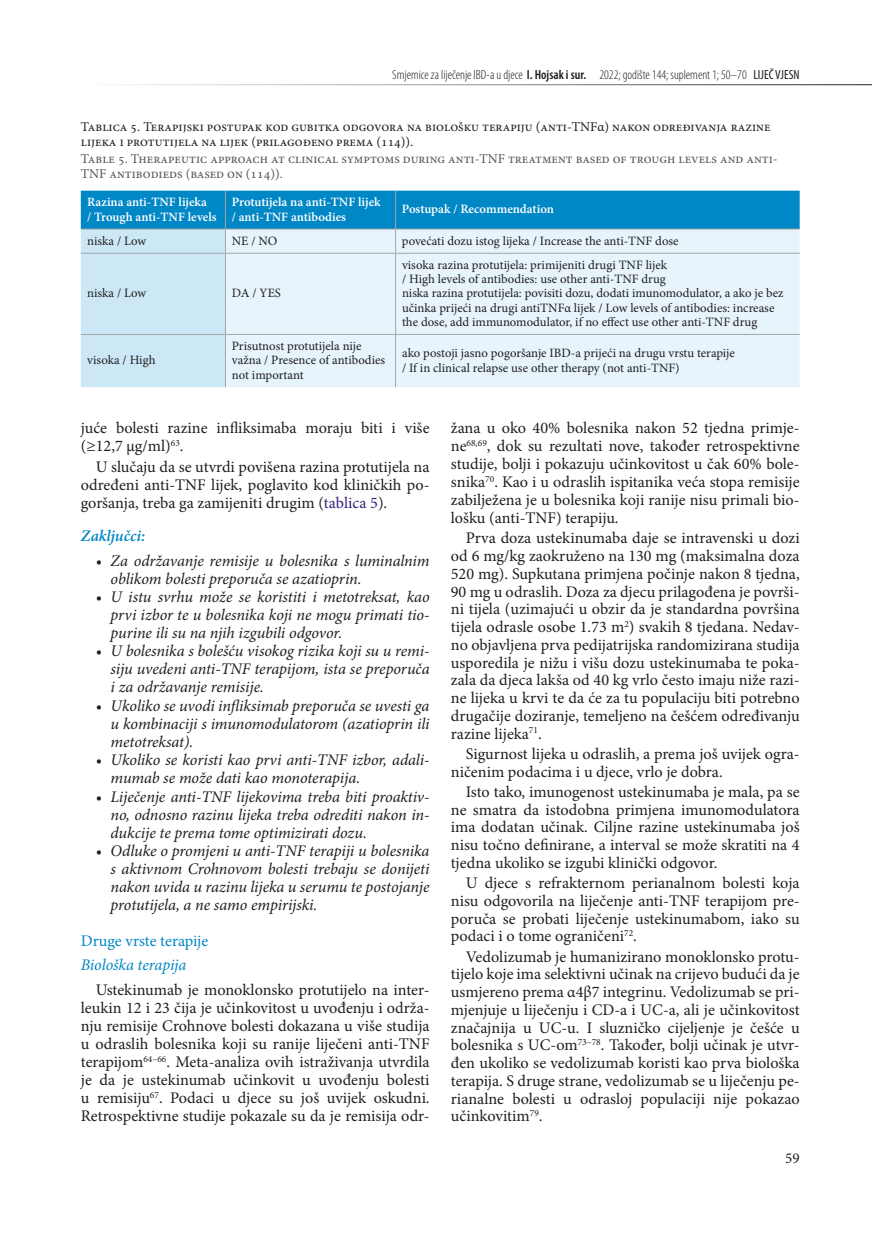
<style>
.page{position:relative;width:872px;height:1234px;background:#fff}
.page>*{position:absolute;margin:0;border:0;box-sizing:border-box;transform-origin:0 0}
.t1{font:16.2px/17.7px "Minion Pro";color:#1f1e1f;text-align:justify}
.t2{font:italic 16.2px/18px "Minion Pro";letter-spacing:-.01em;color:#1f1e1f;text-align:justify}
.t3{font:16.2px "Minion Pro";color:#0087c5}
.t4{font:italic 16.2px "Minion Pro";letter-spacing:-.01em;color:#0087c5}
.t5{font:italic 600 16.2px "Minion Pro";letter-spacing:-.005em;color:#0087c5}
.t6{font:15px "Minion Pro";color:#1f1e1f}
.t7{font:13.5px/15px "Minion Pro";color:#1f1e1f}
.t8{font:13.5px/15px "Minion Pro";color:#565557}
.t9{font:300 condensed 13.2px "Myriad Pro";color:#1f1e1f}
.t10{font:12.75px/14.2px "Minion Pro";color:#1f1e1f}
.t11{font:600 12.75px/14.2px "Minion Pro";color:#fff}
.s1{font-weight:600}
.s2{font-weight:400}
.s3{color:#371d7c}
</style>
<div class="page">
<hr style="left:81px;top:84px;width:791px;height:1px;background:#1f1e1f">
<svg style="left:81px;top:190px;width:718px;height:197px;background:#b6dcef"></svg>
<hr style="left:81px;top:253px;width:144px;height:1px;background:#a4a5a8">
<hr style="left:225px;top:253px;width:170px;height:1px;background:#a4a5a8">
<hr style="left:225px;top:253px;width:1px;height:81px;background:#a4a5a8">
<hr style="left:395px;top:253px;width:404px;height:1px;background:#a4a5a8">
<hr style="left:395px;top:253px;width:1px;height:81px;background:#a4a5a8">
<hr style="left:81px;top:334px;width:144px;height:1px;background:#a4a5a8">
<hr style="left:225px;top:334px;width:170px;height:1px;background:#a4a5a8">
<hr style="left:225px;top:335px;width:1px;height:52px;background:#a4a5a8">
<hr style="left:395px;top:334px;width:404px;height:1px;background:#a4a5a8">
<hr style="left:395px;top:335px;width:1px;height:52px;background:#a4a5a8">
<p class="t9" style="left:392px;top:67px;width:409px">Smjernice za liječenje IBD-a u djece <span class="s1">I. Hojsak i sur.</span> 2022; godište 144; suplement 1; 50–70 <span class="s2">LIJEČ VJESN</span></p>
<p class="t7" style="left:81px;top:119px;width:691px">Tablica 5. Terapijski postupak kod gubitka odgovora na biološku terapiju (anti-TNFα) nakon određivanja razine lijeka i protutijela na lijek (prilagođeno prema (114)).</p>
<p class="t8" style="left:81px;top:151px;width:698px">Table 5. Therapeutic approach at clinical symptoms during anti-TNF treatment based of trough levels and anti-<br>TNF antibodieds (based on (114)).</p>
<p class="t11" style="left:87px;top:195px;width:131px">Razina anti-TNF lijeka<br>/ Trough anti-TNF levels</p>
<p class="t11" style="left:232px;top:195px;width:150px">Protutijela na anti-TNF lijek / anti-TNF antibodies</p>
<p class="t11" style="left:402px;top:202px;width:153px">Postupak / Recommendation</p>
<p class="t10" style="left:87px;top:233px;width:61px">niska / Low</p>
<p class="t10" style="left:232px;top:233px;width:47px">NE / NO</p>
<p class="t10" style="left:402px;top:233px;width:278px">povećati dozu istog lijeka / Increase the anti-TNF dose</p>
<p class="t10" style="left:87px;top:286px;width:61px">niska / Low</p>
<p class="t10" style="left:232px;top:286px;width:51px">DA / YES</p>
<p class="t10" style="left:402px;top:258px;width:383px">visoka razina protutijela: primijeniti drugi TNF lijek<br>/ High levels of antibodies: use other anti-TNF drug<br>niska razina protutijela: povisiti dozu, dodati imunomodulator, a ako je bez učinka prijeći na drugi antiTNFα lijek / Low levels of antibodies: increase the dose, add immunomodulator, if no effect use other anti-TNF drug</p>
<p class="t10" style="left:87px;top:353px;width:70px">visoka / High</p>
<p class="t10" style="left:232px;top:339px;width:155px">Prisutnost protutijela nije važna / Presence of antibodies not important</p>
<p class="t10" style="left:402px;top:346px;width:334px">ako postoji jasno pogoršanje IBD-a prijeći na drugu vrstu terapije / If in clinical relapse use other therapy (not anti-TNF)</p>
<p class="t1" style="left:81px;top:419px;width:350px">juće bolesti razine infliksimaba moraju biti i više (≥12,7 μg/ml)<sup>63</sup>.</p>
<p class="t1" style="left:81px;top:457px;width:350px;text-indent:15px">U slučaju da se utvrdi povišena razina protutijela na određeni anti-TNF lijek, poglavito kod kliničkih po&shy;goršanja, treba ga zamijeniti drugim (<span class="s3">tablica 5</span>).</p>
<p class="t5" style="left:81px;top:524px;width:66px">Zaključci:</p>
<p class="t2" style="left:111px;top:551px;width:320px;text-indent:-15px">• Za održavanje remisije u bolesnika s luminalnim oblikom bolesti preporuča se azatioprin.</p>
<p class="t2" style="left:111px;top:587px;width:320px;text-indent:-15px">• U istu svrhu može se koristiti i metotreksat, kao prvi izbor te u bolesnika koji ne mogu primati tio&shy;purine ili su na njih izgubili odgovor.</p>
<p class="t2" style="left:111px;top:642px;width:320px;text-indent:-15px">• U bolesnika s bolešću visokog rizika koji su u remi&shy;siju uvedeni anti-TNF terapijom, ista se preporuča i za održavanje remisije.</p>
<p class="t2" style="left:111px;top:696px;width:320px;text-indent:-15px">• Ukoliko se uvodi infliksimab preporuča se uvesti ga u kombinaciji s imunomodulatorom (azatioprin ili metotreksat).</p>
<p class="t2" style="left:111px;top:751px;width:320px;text-indent:-15px">• Ukoliko se koristi kao prvi anti-TNF izbor, adali&shy;mumab se može dati kao monoterapija.</p>
<p class="t2" style="left:111px;top:787px;width:320px;text-indent:-15px">• Liječenje anti-TNF lijekovima treba biti proaktiv&shy;no, odnosno razinu lijeka treba odrediti nakon in&shy;dukcije te prema tome optimizirati dozu.</p>
<p class="t2" style="left:111px;top:841px;width:320px;text-indent:-15px">• Odluke o promjeni u anti-TNF terapiji u bolesnika s aktivnom Crohnovom bolesti trebaju se donijeti nakon uvida u razinu lijeka u serumu te postojanje protutijela, a ne samo empirijski.</p>
<p class="t3" style="left:81px;top:929px;width:129px">Druge vrste terapije</p>
<p class="t4" style="left:81px;top:953px;width:107px">Biološka terapija</p>
<p class="t1" style="left:81px;top:980px;width:350px;text-indent:15px">Ustekinumab je monoklonsko protutijelo na inter&shy;leukin 12 i 23 čija je učinkovitost u uvođenju i održa&shy;nju remisije Crohnove bolesti dokazana u više studija u odraslih bolesnika koji su ranije liječeni anti-TNF terapijom<sup>64–66</sup>. Meta-analiza ovih istraživanja utvrdila je da je ustekinumab učinkovit u uvođenju bolesti u remisiju<sup>67</sup>. Podaci u djece su još uvijek oskudni.<br>Retrospektivne studije pokazale su da je remisija odr-</p>
<p class="t1" style="left:451px;top:419px;width:350px">žana u oko 40% bolesnika nakon 52 tjedna primje&shy;ne<sup>68,69</sup>, dok su rezultati nove, također retrospektivne studije, bolji i pokazuju učinkovitost u čak 60% bole&shy;snika<sup>70</sup>. Kao i u odraslih ispitanika veća stopa remisije zabilježena je u bolesnika koji ranije nisu primali bio&shy;lošku (anti-TNF) terapiju.</p>
<p class="t1" style="left:451px;top:529px;width:350px;text-indent:15px">Prva doza ustekinumaba daje se intravenski u dozi od 6 mg/kg zaokruženo na 130 mg (maksimalna doza 520 mg). Supkutana primjena počinje nakon 8 tjedna, 90 mg u odraslih. Doza za djecu prilagođena je površi&shy;ni tijela (uzimajući u obzir da je standardna površina tijela odrasle osobe 1.73 m<sup>2</sup>) svakih 8 tjedana. Nedav&shy;no objavljena prva pedijatrijska randomizirana studija usporedila je nižu i višu dozu ustekinumaba te poka&shy;zala da djeca lakša od 40 kg vrlo često imaju niže razi&shy;ne lijeka u krvi te da će za tu populaciju biti potrebno drugačije doziranje, temeljeno na češćem određivanju razine lijeka<sup>71</sup>.</p>
<p class="t1" style="left:451px;top:744px;width:350px;text-indent:15px">Sigurnost lijeka u odraslih, a prema još uvijek ogra&shy;ničenim podacima i u djece, vrlo je dobra.</p>
<p class="t1" style="left:451px;top:782px;width:350px;text-indent:15px">Isto tako, imunogenost ustekinumaba je mala, pa se ne smatra da istodobna primjena imunomodulatora ima dodatan učinak. Ciljne razine ustekinumaba još nisu točno definirane, a interval se može skratiti na 4 tjedna ukoliko se izgubi klinički odgovor.</p>
<p class="t1" style="left:451px;top:874px;width:350px;text-indent:15px">U djece s refrakternom perianalnom bolesti koja nisu odgovorila na liječenje anti-TNF terapijom pre&shy;poruča se probati liječenje ustekinumabom, iako su podaci i o tome ograničeni<sup>72</sup>.</p>
<p class="t1" style="left:451px;top:947px;width:350px;text-indent:15px">Vedolizumab je humanizirano monoklonsko protu&shy;tijelo koje ima selektivni učinak na crijevo budući da je usmjereno prema α4β7 integrinu. Vedolizumab se pri&shy;mjenjuje u liječenju i CD-a i UC-a, ali je učinkovitost značajnija u UC-u. I sluzničko cijeljenje je češće u bolesnika s UC-om<sup>73–78</sup>. Također, bolji učinak je utvr&shy;đen ukoliko se vedolizumab koristi kao prva biološka terapija. S druge strane, vedolizumab se u liječenju pe&shy;rianalne bolesti u odrasloj populaciji nije pokazao učinkovitim<sup>79</sup>.</p>
<p class="t6" style="left:785px;top:1147px;width:16px">59</p>
</div>
